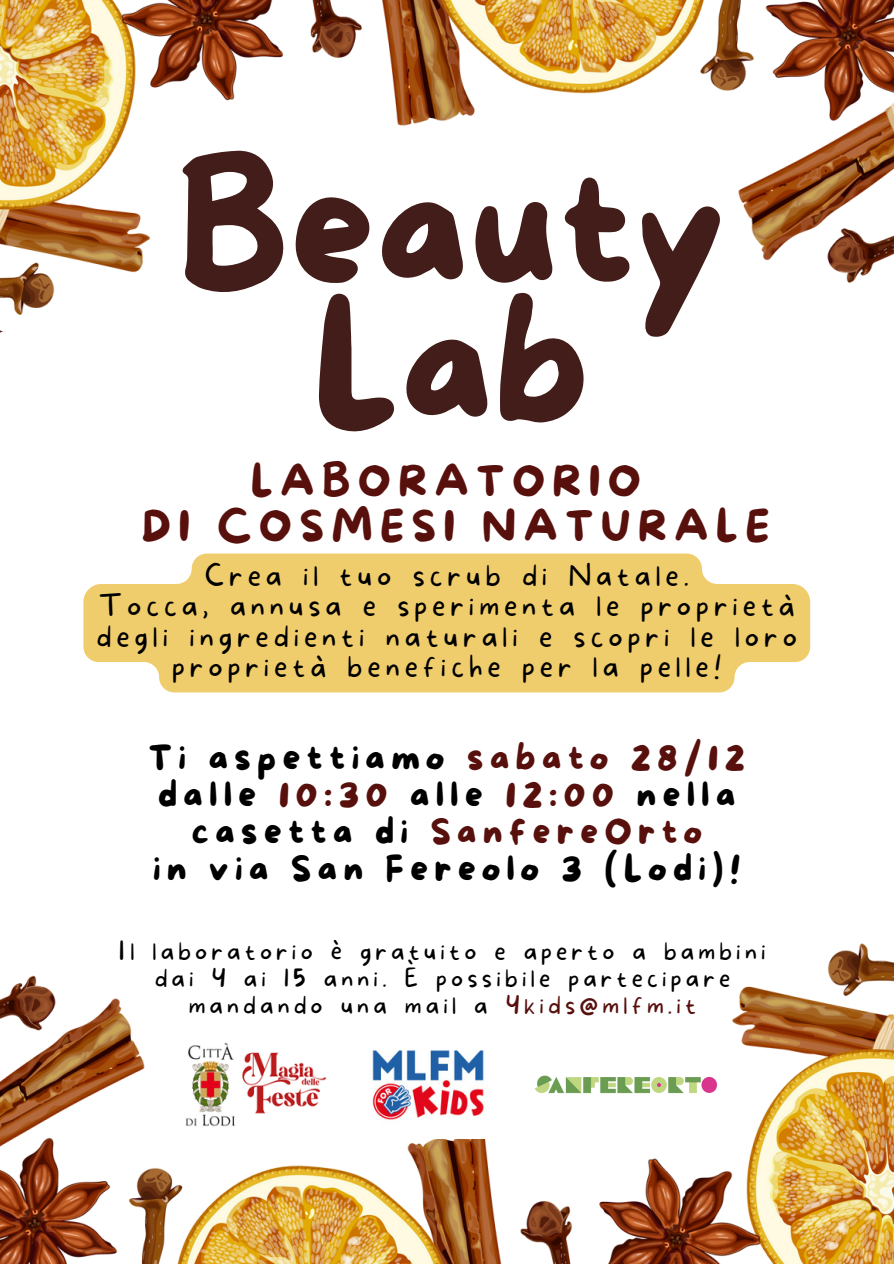
<style>
.page{position:relative;width:894px;height:1264px;background:#fff}
.page>*{position:absolute;margin:0;border:0;box-sizing:border-box;transform-origin:0 0}
.t1{font:167.7px/137.2px "More Sugar";color:#421d19;text-align:center}
.t2{font:42.75px/45px "More Sugar";letter-spacing:.17em;color:#58100d;text-align:center}
.t3{font:35.55px/37.2px "More Sugar";letter-spacing:.17em;color:#000;text-align:center}
.t4{font:100 29.25px/30.3px "More Sugar";letter-spacing:.17em;color:#000;text-align:center}
.t5{font:100 24.75px/27px "More Sugar";letter-spacing:.17em;color:#000;text-align:center}
.s1{color:#58100d}
</style>
<div class="page">
<img style="left:0;top:0;width:893px;height:229px">
<svg style="left:0;top:229px;width:150px;height:104px"></svg>
<svg style="left:240px;top:209px;width:653px;height:75px"></svg>
<img style="left:0;top:1032px;width:893px;height:231px">
<svg style="left:732px;top:943px;width:161px;height:89px"></svg>
<svg style="left:0;top:975px;width:635px;height:70px"></svg>
<img style="left:168px;top:1042px;width:166px;height:84px">
<img style="left:353px;top:1030px;width:150px;height:108px">
<img style="left:526px;top:1072px;width:199px;height:24px">
<svg style="left:83px;top:553px;width:727px;height:139px;background:#f0d17d"></svg>
<p class="t1" style="left:176px;top:169px;width:551px">Beauty<br>Lab</p>
<p class="t2" style="left:141px;top:461px;width:629px">LABORATORIO<br>DI COSMESI NATURALE</p>
<h4 class="t4" style="left:96px;top:561px;width:702px">Crea il tuo scrub di Natale.<br>Tocca, annusa e sperimenta le proprietà degli ingredienti naturali e scopri le loro proprietà benefiche per la pelle!</h4>
<h2 class="t3" style="left:148px;top:741px;width:598px">Ti aspettiamo <span class="s1">sabato 28/12 </span>dalle <span class="s1">10:30</span> alle <span class="s1">12:00</span> nella casetta di <span class="s1">SanfereOrto<br></span>in via San Fereolo 3 (Lodi)!</h2>
<h1 class="t5" style="left:119px;top:938px;width:647px">Il laboratorio è gratuito e aperto a bambini dai 4 ai 15 anni. È possibile partecipare mandando una mail a <span class="s1">4kids@mlfm.it</span></h1>
</div>
